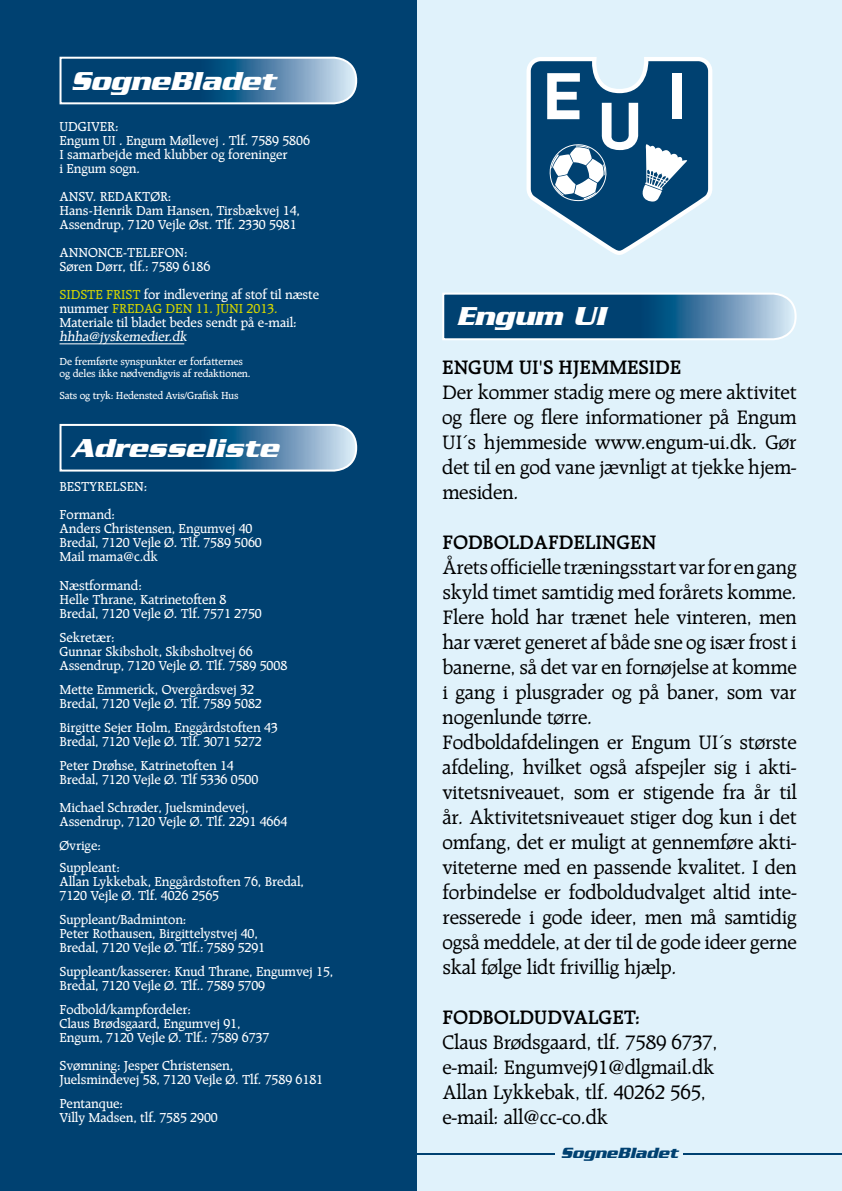
<style>
.page{position:relative;width:842px;height:1191px;background:#fff}
.page>*{position:absolute;margin:0;border:0;box-sizing:border-box;transform-origin:0 0}
.t1{font:italic 700 28px "Serpentine";color:#fff}
.t2{font:21px/25px "Raleigh";letter-spacing:-.01em;color:#000}
.t3{font:600 21px "Raleigh";letter-spacing:-.01em;color:#000}
.t4{font:italic 700 16px "Serpentine";color:#004171}
.t5{font:500 14px/14px "Raleigh";letter-spacing:-.005em;color:#fff}
.t6{font:500 14px "Raleigh";letter-spacing:-.005em;color:#d4d600}
.t7{font:500 11px/12px "Raleigh";letter-spacing:-.005em;color:#fff}
.s1{color:#d4d600}
</style>
<div class="page">
<div style="left:417px;top:0;width:425px;height:1191px;background:#e0f2fb"></div>
<hr style="left:417px;top:1153px;width:425px;height:1px;background:#004171">
<div style="left:556px;top:1145px;width:127px;height:46px;background:#e0f2fb"></div>
<div style="left:0;top:0;width:417px;height:1191px;background:#004171"></div>
<svg style="left:526px;top:57px;width:186px;height:198px"></svg>
<svg style="left:59px;top:56px;width:299px;height:49px"></svg>
<svg style="left:59px;top:423px;width:299px;height:49px"></svg>
<svg style="left:441px;top:292px;width:357px;height:49px;background:#43769b"></svg>
<hr style="left:60px;top:343px;width:124px;height:1px;background:#fff">
<h1 class="t1" style="left:71px;top:64px;width:206px">SogneBladet</h1>
<p class="t5" style="left:60px;top:120px;width:252px">Udgiver:<br>Engum UI . Engum Møllevej . Tlf. 7589 5806<br>I samarbejde med klubber og foreninger<br>i Engum sogn.</p>
<p class="t5" style="left:60px;top:190px;width:242px">Ansv. redaktør:<br>Hans-Henrik Dam Hansen, Tirsbækvej 14,<br>Assendrup, 7120 Vejle Øst. Tlf. 2330 5981</p>
<p class="t5" style="left:60px;top:246px;width:152px">Annonce-telefon:<br>Søren Dørr, tlf.: 7589 6186</p>
<p class="t5" style="left:60px;top:288px;width:261px"><span class="s1">sidste frist</span> for indlevering af stof til næste nummer <span class="s1">FRED</span></p>
<p class="t6" style="left:144px;top:301px;width:32px">AG DEN</p>
<p class="t6" style="left:196px;top:301px;width:83px">11. JUNI 2013.</p>
<p class="t5" style="left:60px;top:316px;width:239px">Materiale til bladet bedes sendt på e-mail: hhha@jy skemedier.dk</p>
<p class="t7" style="left:60px;top:356px;width:193px">De fremførte synspunkter er forfatternes og deles ikke nødvendigvis af redaktionen.</p>
<p class="t7" style="left:60px;top:390px;width:180px">Sats og tryk: Hedensted Avis/Grafisk Hus</p>
<h1 class="t1" style="left:71px;top:431px;width:209px">Adresseliste</h1>
<p class="t5" style="left:60px;top:473px;width:89px;line-height:28px">Bestyrelsen:<br>Formand:</p>
<p class="t5" style="left:60px;top:522px;width:204px">Anders Christensen, Engumvej 40<br>Bredal, 7120 Vejle Ø. Tlf. 7589 5060<br>Mail mama@c.dk</p>
<p class="t5" style="left:60px;top:578px;width:204px">Næstformand:<br>Helle Thrane, Katrinetoften 8<br>Bredal, 7120 Vejle Ø. Tlf. 7571 2750</p>
<p class="t5" style="left:60px;top:630px;width:229px">Sekretær:<br>Gunnar Skibsholt, Skibsholtvej 66<br>Assendrup, 7120 Vejle Ø. Tlf. 7589 5008</p>
<p class="t5" style="left:60px;top:682px;width:204px">Mette Emmerick, Overgårdsvej 32<br>Bredal, 7120 Vejle Ø. Tlf. 7589 5082</p>
<p class="t5" style="left:60px;top:720px;width:220px">Birgitte Sejer Holm, Enggårdstoften 43<br>Bredal, 7120 Vejle Ø. Tlf. 3071 5272</p>
<p class="t5" style="left:60px;top:758px;width:200px">Peter Drøhse, Katrinetoften 14<br>Bredal, 7120 Vejle Ø. Tlf 5336 0500</p>
<p class="t5" style="left:60px;top:800px;width:229px">Michael Schrøder, Juelsmindevej,<br>Assendrup, 7120 Vejle Ø. Tlf. 2291 4664</p>
<p class="t5" style="left:60px;top:834px;width:62px;line-height:22px">Øvrige:<br>Suppleant:</p>
<p class="t5" style="left:60px;top:874px;width:246px">Allan Lykkebak, Enggårdstoften 76, Bredal,<br>7120 Vejle Ø. Tlf. 4026 2565</p>
<p class="t5" style="left:60px;top:912px;width:207px">Suppleant/Badminton:<br>Peter Rothausen, Birgittelystvej 40,<br>Bredal, 7120 Vejle Ø. Tlf.: 7589 5291</p>
<p class="t5" style="left:60px;top:964px;width:275px">Suppleant/kasserer: Knud Thrane, Engumvej 15,<br>Bredal, 7120 Vejle Ø. Tlf.. 7589 5709</p>
<p class="t5" style="left:60px;top:1002px;width:211px">Fodbold/kampfordeler:<br>Claus Brødsgaard, Engumvej 91,<br>Engum, 7120 Vejle Ø. Tlf.: 7589 6737</p>
<p class="t5" style="left:60px;top:1058px;width:265px">Svømning: Jesper Christensen,<br>Juelsmindevej 58, 7120 Vejle Ø. Tlf. 7589 6181</p>
<p class="t5" style="left:60px;top:1096px;width:160px">Pentanque:<br>Villy Madsen, tlf. 7585 2900</p>
<h1 class="t1" style="left:456px;top:300px;width:151px">Engum UI</h1>
<h2 class="t3" style="left:442px;top:355px;width:28px">ENGUM</h2>
<h2 class="t3" style="left:519px;top:355px;width:67px">UI'S HJEMMESIDE</h2>
<h2 class="t2" style="left:442px;top:379px;width:356px;text-align:justify">Der kommer stadig mere og mere aktivitet og flere og flere informationer på Engum UI´s hjemmeside www.engum-ui.dk. Gør det til en god vane jævnligt at tjekke hjem&shy;mesiden.</h2>
<h2 class="t3" style="left:442px;top:530px;width:216px">FODBOLDAFDELINGEN</h2>
<p class="t2" style="left:442px;top:554px;width:356px">Åretsofficielletræningsstartvarforengang skyld timet samtidig med forårets komme.<br>Flere hold har trænet hele vinteren, men har været generet af både sne og især frost i banerne, så det var en fornøjelse at komme i gang i plusgrader og på baner, som var nogenlunde tørre.<br>Fodboldafdelingen er Engum UI´s største afdeling, hvilket også afspejler sig i akti&shy;vitetsniveauet, som er stigende fra år til år. Aktivitetsniveauet stiger dog kun i det omfang, det er muligt at gennemføre akti&shy;viteterne med en passende kvalitet. I den forbindelse er fodboldudvalget altid inte&shy;resserede i gode ideer, men må samtidig også meddele, at der til de gode ideer gerne skal følge lidt frivillig hjælp.</p>
<h2 class="t3" style="left:442px;top:1005px;width:26px">FODBOLDUD</h2>
<h2 class="t3" style="left:562px;top:1005px;width:26px">VALGET</h2>
<h2 class="t3" style="left:635px;top:1005px;width:7px">:</h2>
<h2 class="t2" style="left:442px;top:1029px;width:277px">Claus Brødsgaard, tlf. 7589 6737, e-mail: Engumvej91@dlgmail.dk<br>Allan Lykkebak, tlf. 40262 565, e-mail: all@cc-co.dk</h2>
<p class="t4" style="left:561px;top:1143px;width:119px">SogneBladet</p>
</div>
